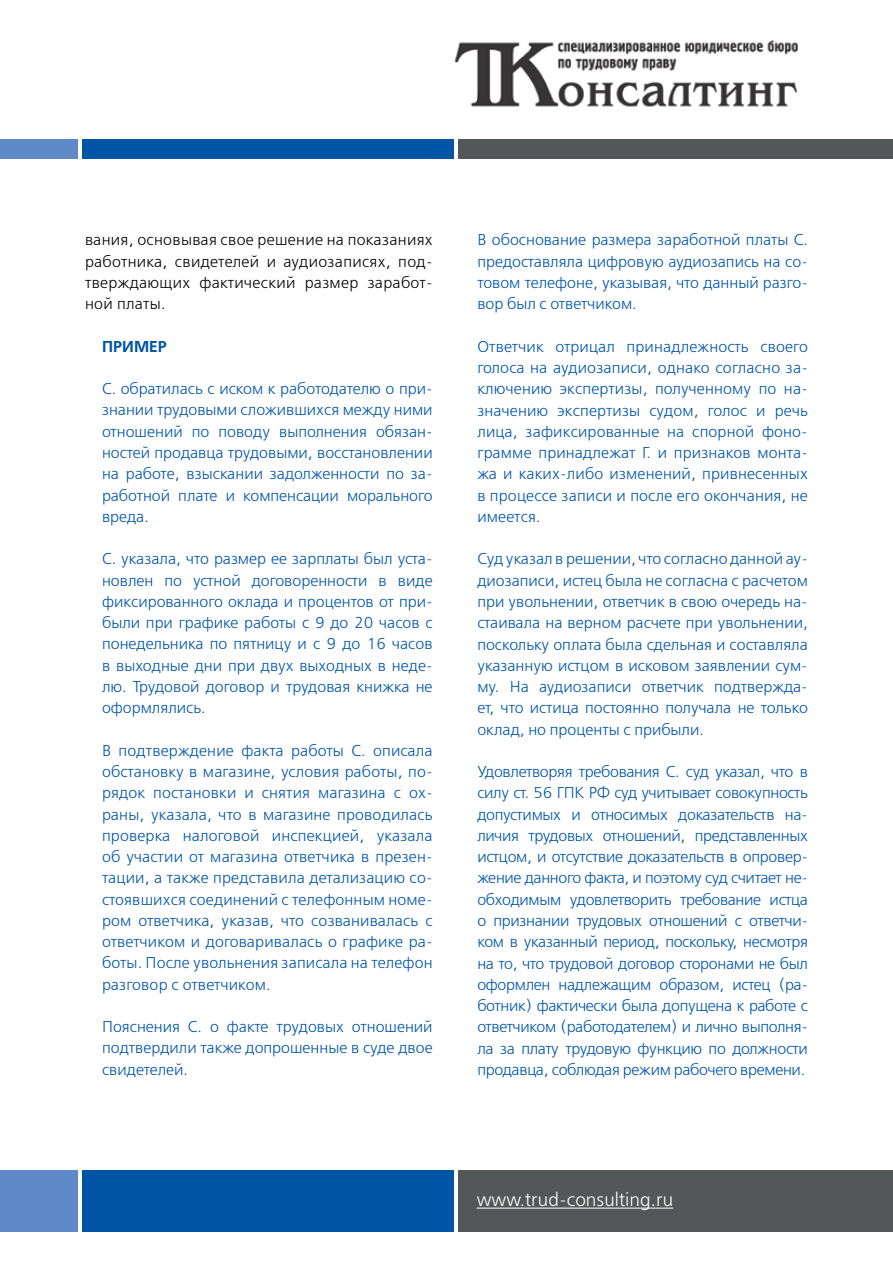
<style>
.page{position:relative;width:893px;height:1263px;background:#fff}
.page>*{position:absolute;margin:0;border:0;box-sizing:border-box;transform-origin:0 0}
.t1{font:18.75px "Free Set C";color:#fff}
.t2{font:15.75px/21.3px "Free Set C";color:#0054a6;text-align:justify}
.t3{font:15.75px/21.3px "Free Set C";letter-spacing:.02em;color:#000;text-align:justify}
.t4{font:15.75px/21.3px "Free Set C";letter-spacing:-.02em;color:#0054a6}
.t5{font:700 15.75px "Free Set C";color:#0054a6}
</style>
<div class="page">
<img style="left:454px;top:40px;width:344px;height:67px">
<div style="left:0;top:139px;width:78px;height:20px;background:#5f89c7"></div>
<div style="left:83px;top:139px;width:371px;height:20px;background:#0054a6"></div>
<div style="left:458px;top:139px;width:435px;height:20px;background:#545757"></div>
<div style="left:0;top:1170px;width:78px;height:62px;background:#5f89c7"></div>
<div style="left:83px;top:1170px;width:371px;height:62px;background:#0054a6"></div>
<div style="left:458px;top:1170px;width:435px;height:62px;background:#545757"></div>
<hr style="left:477px;top:1207px;width:196px;height:1px;background:#fff">
<p class="t3" style="left:85px;top:230px;width:349px">вания, основывая свое решение на показаниях работника, свидетелей и аудиозаписях, под&shy;тверждающих фактический размер заработ&shy;ной платы.</p>
<p class="t5" style="left:102px;top:337px;width:66px">ПРИМЕР</p>
<p class="t2" style="left:102px;top:378px;width:332px">С. обратилась с иском к работодателю о при&shy;знании трудовыми сложившихся между ними отношений по поводу выполнения обязан&shy;ностей продавца трудовыми, восстановлении на работе, взыскании задолженности по за&shy;работной плате и компенсации морального вреда.</p>
<p class="t2" style="left:102px;top:549px;width:332px">С. указала, что размер ее зарплаты был уста&shy;новлен по устной договоренности в виде фиксированного оклада и процентов от при&shy;были при графике работы с 9 до 20 часов с понедельника по пятницу и с 9 до 16 часов в выходные дни при двух выходных в неде&shy;лю. Трудовой договор и трудовая книжка не оформлялись.</p>
<p class="t2" style="left:102px;top:740px;width:332px">В подтверждение факта работы С. описала обстановку в магазине, условия работы, по&shy;рядок постановки и снятия магазина с ох&shy;раны, указала, что в магазине проводилась проверка налоговой инспекцией, указала об участии от магазина ответчика в презен&shy;тации, а также представила детализацию со&shy;стоявшихся соединений с телефонным номе&shy;ром ответчика, указав, что созванивалась с ответчиком и договаривалась о графике ра&shy;боты. П осле увольнения записала на телефон разговор с ответчиком.</p>
<p class="t2" style="left:102px;top:1016px;width:332px">Пояснения С. о факте трудовых отношений подтвердили также допрошенные в суде двое свидетелей.</p>
<p class="t2" style="left:477px;top:230px;width:332px">В обоснование размера заработной платы С. предоставляла цифровую аудиозапись на со&shy;товом телефоне, указывая, что данный разго&shy;вор был с ответчиком.</p>
<p class="t2" style="left:477px;top:336px;width:332px">Ответчик отрицал принадлежность своего голоса на аудиозаписи, однако согласно за&shy;ключению экспертизы, полученному по на&shy;значению экспертизы судом, голос и речь лица, зафиксированные на спорной фоно&shy;грамме принадлежат Г. и признаков монта&shy;жа и каких-либо изменений, привнесенных в процессе записи и после его окончания, не имеется.</p>
<p class="t2" style="left:477px;top:549px;width:332px">Суд указал в решении, что согласно данной ау&shy;диозаписи, истец была не согласна с расчетом при увольнении, ответчик в свою очередь на&shy;стаивала на верном расчете при увольнении, поскольку оплата была сдельная и составляла указанную истцом в исковом заявлении сум&shy;му. Н а аудиозаписи ответчик подтвержда&shy;ет, что истица постоянно получала не только оклад, но проценты с прибыли.</p>
<p class="t4" style="left:477px;top:761px;width:332px">Удовлетворяя требования С. суд указал, что в силу ст. 56 ГПК</p>
<p class="t2" style="left:477px;top:783px;width:332px;text-indent:111px">РФ суд учитывает совокупность допустимых и относимых доказательств на&shy;личия трудовых отношений, представленных истцом, и отсутствие доказательств в опровер&shy;жение данного факта, и поэтому суд считает не&shy;обходимым удовлетворить требование истца о признании трудовых отношений с ответчи&shy;ком в указанный период, поскольку, несмотря на то, что трудовой договор сторонами не был оформлен надлежащим образом, истец (ра&shy;ботник) фактически была допущена к работе с ответчиком (работодателем) и лично выполня&shy;ла за плату трудовую функцию по должности продавца, соблюдая режим рабочего времени.</p>
<p class="t1" style="left:477px;top:1189px;width:198px">www.trud-consulting.ru</p>
</div>
